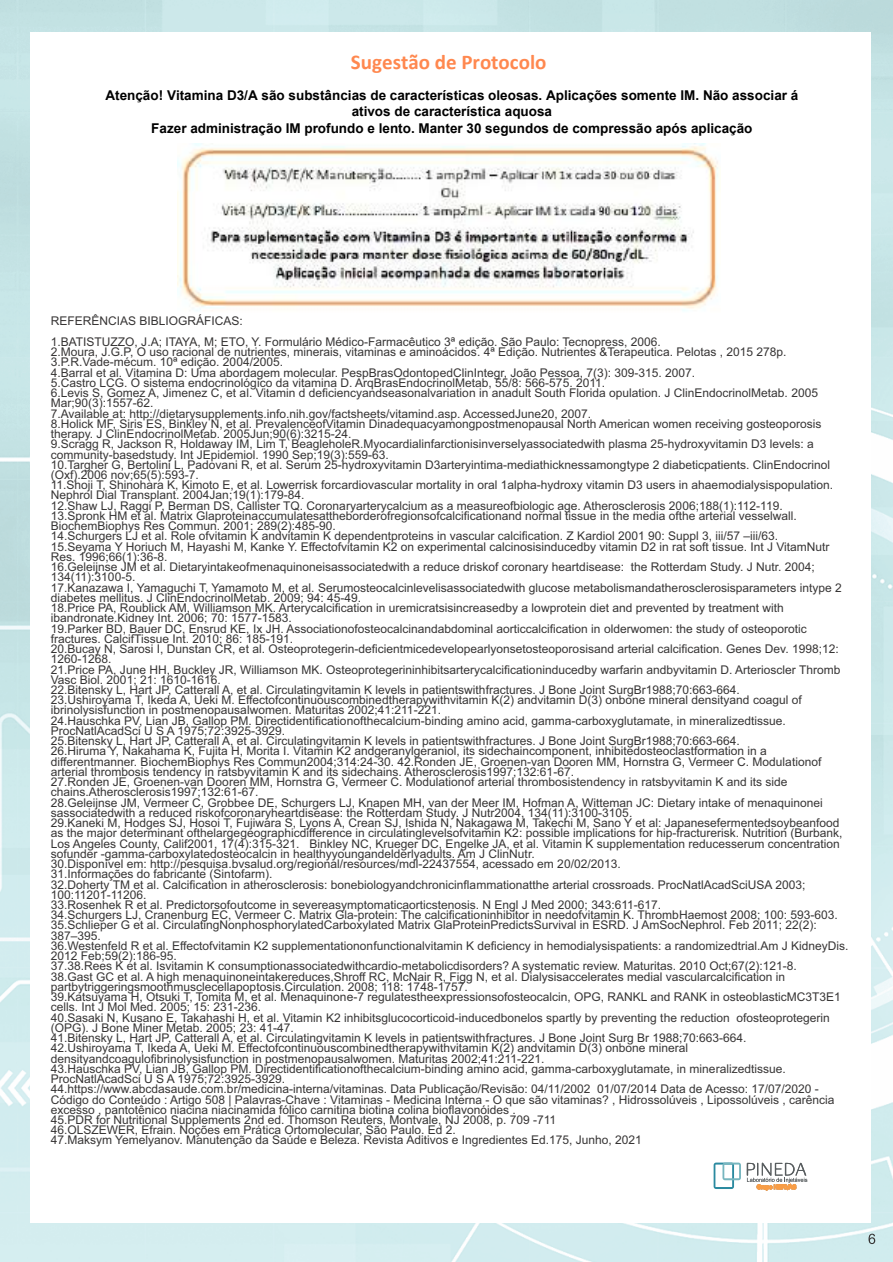
<style>
.page{position:relative;width:893px;height:1262px;background:#fff}
.page>*{position:absolute;margin:0;border:0;box-sizing:border-box;transform-origin:0 0}
.t1{font:700 21px "Calibri";color:#ff884f}
.t2{font:700 13.5px/16.8px "Arial";color:#000;text-align:center}
.t3{font:12px/10.2px "Arial";color:#373535}
</style>
<div class="page">
<img style="left:0;top:0;width:892px;height:1261px">
<div style="left:30px;top:32px;width:840px;height:1190px;background:#fff"></div>
<svg style="left:868px;top:1233px;width:7px;height:11px"></svg>
<svg style="left:713px;top:1162px;width:94px;height:29px"></svg>
<img style="left:177px;top:143px;width:541px;height:168px">
<h1 class="t1" style="left:351px;top:47px;width:197px">Sugestão de Protocolo</h1>
<p class="t2" style="left:105px;top:87px;width:694px">Atenção! Vitamina D3/A são substâncias de características oleosas. Aplicações somente IM. Não associar á ativos de característica aquosa<br>Fazer administração IM profundo e lento. Manter 30 segundos de compressão após aplicação</p>
<p class="t3" style="left:51px;top:312px;width:611px;line-height:20.4px">REFERÊNCIAS BIBLIOGRÁFICAS:<br>1.BATISTUZZO, J.A; ITAYA, M; ETO, Y. Formulário Médico-Farmacêutico 3ª edição. São Paulo: Tecnopress, 2006.</p>
<p class="t3" style="left:51px;top:348px;width:799px">2.Moura, J.G.P, O uso racional de nutrientes, minerais, vitaminas e aminoácidos. 4ª Edição. Nutrientes &amp;Terapeutica. Pelotas , 2015 278p.<br>3.P.R.Vade-mécum. 10ª edição. 2004/2005.<br>4.Barral et al. Vitamina D: Uma abordagem molecular. PespBrasOdontopedClinIntegr, João Pessoa, 7(3): 309-315. 2007.<br>5.Castro LCG. O sistema endocrinológico da vitamina D. ArqBrasEndocrinolMetab, 55/8: 566-575. 2011.<br>6.Levis S, Gomez A, Jimenez C, et al. Vitamin d deficiencyandseasonalvariation in anadult South Florida opulation. J ClinEndocrinolMetab. 2005<br>Mar;90(3):1557-62.<br>7.Available at: http://dietarysupplements.info.nih.gov/factsheets/vitamind.asp. AccessedJune20, 2007.<br>8.Holick MF, Siris ES, Binkley N, et al. PrevalenceofVitamin Dinadequacyamongpostmenopausal North American women receiving gosteoporosis therapy. J ClinEndocrinolMetab. 2005Jun;90(6):3215-24.<br>9.Scragg R, Jackson R, Holdaway IM, Lim T, BeagleholeR.Myocardialinfarctionisinverselyassociatedwith plasma 25-hydroxyvitamin D3 levels: a community-basedstudy. Int JEpidemiol. 1990 Sep;19(3):559-63.<br>10.Targher G, Bertolini L, Padovani R, et al. Serum 25-hydroxyvitamin D3arteryintima-mediathicknessamongtype 2 diabeticpatients. ClinEndocrinol (Oxf).2006 nov;65(5):593-7.<br>11.Shoji T, Shinohara K, Kimoto E, et al. Lowerrisk forcardiovascular mortality in oral 1alpha-hydroxy vitamin D3 users in ahaemodialysispopulation.<br>Nephrol Dial Transplant. 2004Jan;19(1):179-84.<br>12.Shaw LJ, Raggi P, Berman DS, Callister TQ. Coronaryarterycalcium as a measureofbiologic age. Atherosclerosis 2006;188(1):112-119.<br>13.Spronk HM et al. Matrix Glaproteinaccumulatesattheborderofregionsofcalcificationand normal tissue in the media ofthe arterial vesselwall.<br>BiochemBiophys Res Commun. 2001; 289(2):485-90.<br>14.Schurgers LJ et al. Role ofvitamin K andvitamin K dependentproteins in vascular calcification. Z Kardiol 2001 90: Suppl 3, iii/57 –iii/63.<br>15.Seyama Y Horiuch M, Hayashi M, Kanke Y. Effectofvitamin K2 on experimental calcinosisinducedby vitamin D2 in rat soft tissue. Int J VitamNutr Res. 1996;66(1):36-8.<br>16.Geleijnse JM et al. Dietaryintakeofmenaquinoneisassociatedwith a reduce driskof coronary heartdisease: the Rotterdam Study. J Nutr. 2004; 134(11):3100-5.<br>17.Kanazawa I, Yamaguchi T, Yamamoto M, et al. Serumosteocalcinlevelisassociatedwith glucose metabolismandatherosclerosisparameters intype 2 diabetes mellitus. J ClinEndocrinolMetab. 2009; 94: 45-49.<br>18.Price PA, Roublick AM, Williamson MK. Arterycalcification in uremicratsisincreasedby a lowprotein diet and prevented by treatment with ibandronate.Kidney Int. 2006; 70: 1577-1583.<br>19.Parker BD, Bauer DC, Ensrud KE, Ix JH. Associationofosteocalcinandabdominal aorticcalcification in olderwomen: the study of osteoporotic fractures. CalcifTissue Int. 2010; 86: 185-191.<br>20.Bucay N, Sarosi I, Dunstan CR, et al. Osteoprotegerin-deficientmicedevelopearlyonsetosteoporosisand arterial calcification. Genes Dev. 1998;12:<br>1260-1268.<br>21.Price PA, June HH, Buckley JR, Williamson MK. Osteoprotegerininhibitsarterycalcificationinducedby warfarin andbyvitamin D. Arterioscler Thromb Vasc Biol. 2001; 21: 1610-1616.<br>22.Bitensky L, Hart JP, Catterall A, et al. Circulatingvitamin K levels in patientswithfractures. J Bone Joint SurgBr1988;70:663-664.<br>23.Ushiroyama T, Ikeda A, Ueki M. Effectofcontinuouscombinedtherapywithvitamin K(2) andvitamin D(3) onbone mineral densityand coagul of ibrinolysisfunction in postmenopausalwomen. Maturitas 2002;41:211-221.<br>24.Hauschka PV, Lian JB, Gallop PM. Directidentificationofthecalcium-binding amino acid, gamma-carboxyglutamate, in mineralizedtissue.<br>ProcNatlAcadSci U S A 1975;72:3925-3929.<br>25.Bitensky L, Hart JP, Catterall A, et al. Circulatingvitamin K levels in patientswithfractures. J Bone Joint SurgBr1988;70:663-664.<br>26.Hiruma Y, Nakahama K, Fujita H, Morita I. Vitamin K2 andgeranylgeraniol, its sidechaincomponent, inhibitedosteoclastformation in a differentmanner. BiochemBiophys Res Commun2004;314:24-30. 42.Ronden JE, Groenen-van Dooren MM, Hornstra G, Vermeer C. Modulationof arterial thrombosis tendency in ratsbyvitamin K and its sidechains. Atherosclerosis1997;132:61-67.<br>27.Ronden JE, Groenen-van Dooren MM, Hornstra G, Vermeer C. Modulationof arterial thrombosistendency in ratsbyvitamin K and its side chains.Atherosclerosis1997;132:61-67.<br>28.Geleijnse JM, Vermeer C, Grobbee DE, Schurgers LJ, Knapen MH, van der Meer IM, Hofman A, Witteman JC: Dietary intake of menaquinonei sassociatedwith a reduced riskofcoronaryheartdisease: the Rotterdam Study. J Nutr2004, 134(11):3100-3105.<br>29.Kaneki M, Hodges SJ, Hosoi T, Fujiwara S, Lyons A, Crean SJ, Ishida N, Nakagawa M, Takechi M, Sano Y et al: Japanesefermentedsoybeanfood as the major determinant ofthelargegeographicdifference in circulatinglevelsofvitamin K2: possible implications for hip-fracturerisk. Nutrition (Burbank, Los Angeles County, Calif2001, 17(4):315-321. Binkley NC, Krueger DC, Engelke JA, et al. Vitamin K supplementation reducesserum concentration sofunder -gamma-carboxylatedosteocalcin in healthyyoungandelderlyadults. Am J ClinNutr.<br>30.Disponível em: http://pesquisa.bvsalud.org/regional/resources/mdl-22437554, acessado em 20/02/2013.<br>31.Informações do fabricante (Sintofarm).<br>32.Doherty TM et al. Calcification in atherosclerosis: bonebiologyandchronicinflammationatthe arterial crossroads. ProcNatlAcadSciUSA 2003; 100:11201-11206.<br>33.Rosenhek R et al. Predictorsofoutcome in severeasymptomaticaorticstenosis. N Engl J Med 2000; 343:611-617.<br>34.Schurgers LJ, Cranenburg EC, Vermeer C. Matrix Gla-protein: The calcificationinhibitor in needofvitamin K. ThrombHaemost 2008; 100: 593-603.<br>35.Schlieper G et al. CirculatingNonphosphorylatedCarboxylated Matrix GlaProteinPredictsSurvival in ESRD. J AmSocNephrol. Feb 2011; 22(2):<br>387–395.<br>36.Westenfeld R et al. Effectofvitamin K2 supplementationonfunctionalvitamin K deficiency in hemodialysispatients: a randomizedtrial.Am J KidneyDis.<br>2012 Feb;59(2):186-95.<br>37.38.Rees K et al. Isvitamin K consumptionassociatedwithcardio-metabolicdisorders? A systematic review. Maturitas. 2010 Oct;67(2):121-8.<br>38.Gast GC et al. A high menaquinoneintakereduces,Shroff RC, McNair R, Figg N, et al. Dialysisaccelerates medial vascularcalcification in partbytriggeringsmoothmusclecellapoptosis.Circulation. 2008; 118: 1748-1757.<br>39.Katsuyama H, Otsuki T, Tomita M, et al. Menaquinone-7 regulatestheexpressionsofosteocalcin, OPG, RANKL and RANK in osteoblasticMC3T3E1 cells. Int J Mol Med. 2005; 15: 231-236.<br>40.Sasaki N, Kusano E, Takahashi H, et al. Vitamin K2 inhibitsglucocorticoid-inducedbonelos spartly by preventing the reduction ofosteoprotegerin (OPG). J Bone Miner Metab. 2005; 23: 41-47.<br>41.Bitensky L, Hart JP, Catterall A, et al. Circulatingvitamin K levels in patientswithfractures. J Bone Joint Surg Br 1988;70:663-664.<br>42.Ushiroyama T, Ikeda A, Ueki M. Effectofcontinuouscombinedtherapywithvitamin K(2) andvitamin D(3) onbone mineral densityandcoagulofibrinolysisfunction in postmenopausalwomen. Maturitas 2002;41:211-221.<br>43.Hauschka PV, Lian JB, Gallop PM. Directidentificationofthecalcium-binding amino acid, gamma-carboxyglutamate, in mineralizedtissue.<br>ProcNatlAcadSci U S A 1975;72:3925-3929.<br>44.https://www.abcdasaude.com.br/medicina-interna/vitaminas. Data Publicação/Revisão: 04/11/2002 01/07/2014 Data de Acesso: 17/07/2020 - Código do Conteúdo : Artigo 508 | Palavras-Chave : Vitaminas - Medicina Interna - O que são vitaminas? , Hidrossolúveis , Lipossolúveis , carência excesso , pantotênico niacina niacinamida fólico carnitina biotina colina bioflavonóides .<br>45.PDR for Nutritional Supplements 2nd ed. Thomson Reuters, Montvale, NJ 2008, p. 709 -711<br>46.OLSZEWER, Efrain. Noções em Prática Ortomolecular, São Paulo. Ed 2.<br>47.Maksym Yemelyanov. Manutenção da Saúde e Beleza. Revista Aditivos e Ingredientes Ed.175, Junho, 2021</p>
</div>
